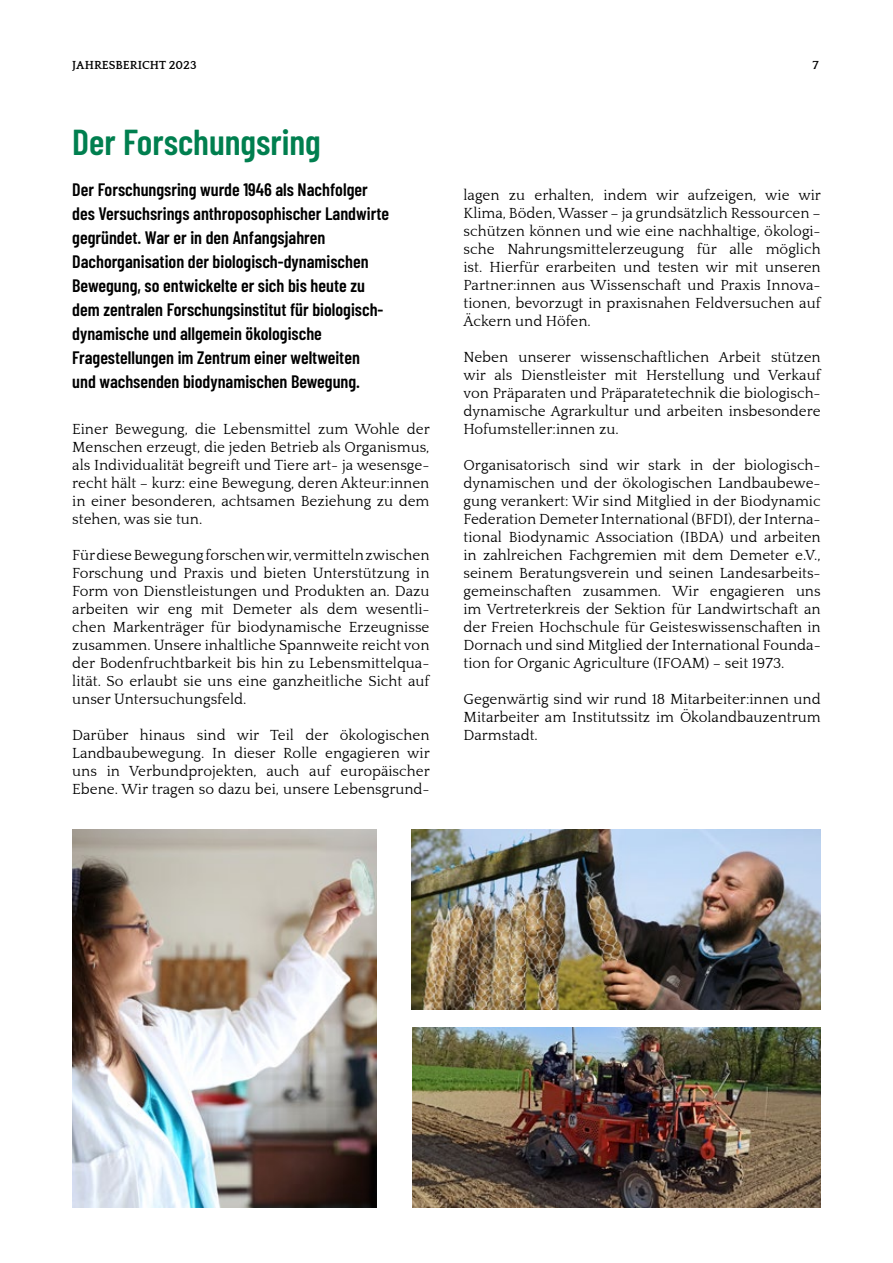
<style>
.page{position:relative;width:893px;height:1263px;background:#fff}
.page>*{position:absolute;margin:0;border:0;box-sizing:border-box;transform-origin:0 0}
.t1{font:600 36px "Barlow Condensed";color:#007f4f}
.t2{font:600 18px/24px "Barlow Condensed";color:#000}
.t3{font:15px/18px "Quattrocento";color:#000;text-align:justify}
.t4{font:700 12px "Quattrocento";color:#000}
</style>
<div class="page">
<img style="left:72px;top:830px;width:304px;height:377px">
<img style="left:411px;top:829px;width:409px;height:180px">
<img style="left:412px;top:1028px;width:409px;height:180px">
<p class="t4" style="left:72px;top:59px;width:126px">JAHRESBERICHT 2023</p>
<p class="t4" style="left:813px;top:59px;width:8px">7</p>
<h1 class="t1" style="left:72px;top:116px;width:250px">Der Forschungsring</h1>
<p class="t2" style="left:72px;top:176px;width:318px">Der Forschungsring wurde 1946 als Nachfolger des Versuchsrings anthroposophischer Landwirte gegründet. War er in den Anfangsjahren Dachorganisation der biologisch-dynamischen Bewegung, so entwickelte er sich bis heute zu dem zentralen Forschungsinstitut für biologisch&shy;dynamische und allgemein ökologische Fragestellungen im Zentrum einer weltweiten<br>und wachsenden biodynamischen Bewegung.</p>
<p class="t3" style="left:72px;top:420px;width:359px">Einer Bewegung, die Lebensmittel zum Wohle der Menschen erzeugt, die jeden Betrieb als Organismus, als Individualität begreift und Tiere art- ja wesensge&shy;recht hält – kurz: eine Bewegung, deren Akteur:innen in einer besonderen, achtsamen Beziehung zu dem stehen, was sie tun.</p>
<p class="t3" style="left:72px;top:546px;width:359px">Für diese Bewegung forschen wir, vermitteln zwischen Forschung und Praxis und bieten Unterstützung in Form von Dienstleistungen und Produkten an. Dazu arbeiten wir eng mit Demeter als dem wesentli&shy;chen Markenträger für biodynamische Erzeugnisse zusammen. Unsere inhaltliche Spannweite reicht von der Bodenfruchtbarkeit bis hin zu Lebensmittelqua&shy;lität. So erlaubt sie uns eine ganzheitliche Sicht auf unser Untersuchungsfeld.</p>
<p class="t3" style="left:72px;top:726px;width:359px">Darüber hinaus sind wir Teil der ökologischen Landbaubewegung. In dieser Rolle engagieren wir uns in Verbundprojekten, auch auf europäischer Ebene. Wir tragen so dazu bei, unsere Lebensgrund-</p>
<p class="t3" style="left:463px;top:186px;width:359px">lagen zu erhalten, indem wir aufzeigen, wie wir Klima, Böden, Wasser – ja grundsätzlich Ressourcen – schützen können und wie eine nachhaltige, ökologi&shy;sche Nahrungsmittelerzeugung für alle möglich ist. Hierfür erarbeiten und testen wir mit unseren Partner:innen aus Wissenschaft und Praxis Innova&shy;tionen, bevorzugt in praxisnahen Feldversuchen auf Äckern und Höfen.</p>
<p class="t3" style="left:463px;top:348px;width:359px">Neben unserer wissenschaftlichen Arbeit stützen wir als Dienstleister mit Herstellung und Verkauf von Präparaten und Präparatetechnik die biologisch&shy;dynamische Agrarkultur und arbeiten insbesondere Hofumsteller:innen zu.</p>
<p class="t3" style="left:463px;top:456px;width:359px">Organisatorisch sind wir stark in der biologisch&shy;dynamischen und der ökologischen Landbaubewe&shy;gung verankert: Wir sind Mitglied in der Biodynamic Federation Demeter International (BFDI), der Interna&shy;tional Biodynamic Association (IBDA) und arbeiten in zahlreichen Fachgremien mit dem Demeter e.V., seinem Beratungsverein und seinen Landesarbeits&shy;gemeinschaften zusammen. Wir engagieren uns im Vertreterkreis der Sektion für Landwirtschaft an der Freien Hochschule für Geisteswissenschaften in Dornach und sind Mitglied der International Founda&shy;tion for Organic Agriculture (IFOAM) – seit 1973.</p>
<p class="t3" style="left:463px;top:690px;width:359px">Gegenwärtig sind wir rund 18 Mitarbeiter:innen und Mitarbeiter am Institutssitz im Ökolandbauzentrum Darmstadt.</p>
</div>
